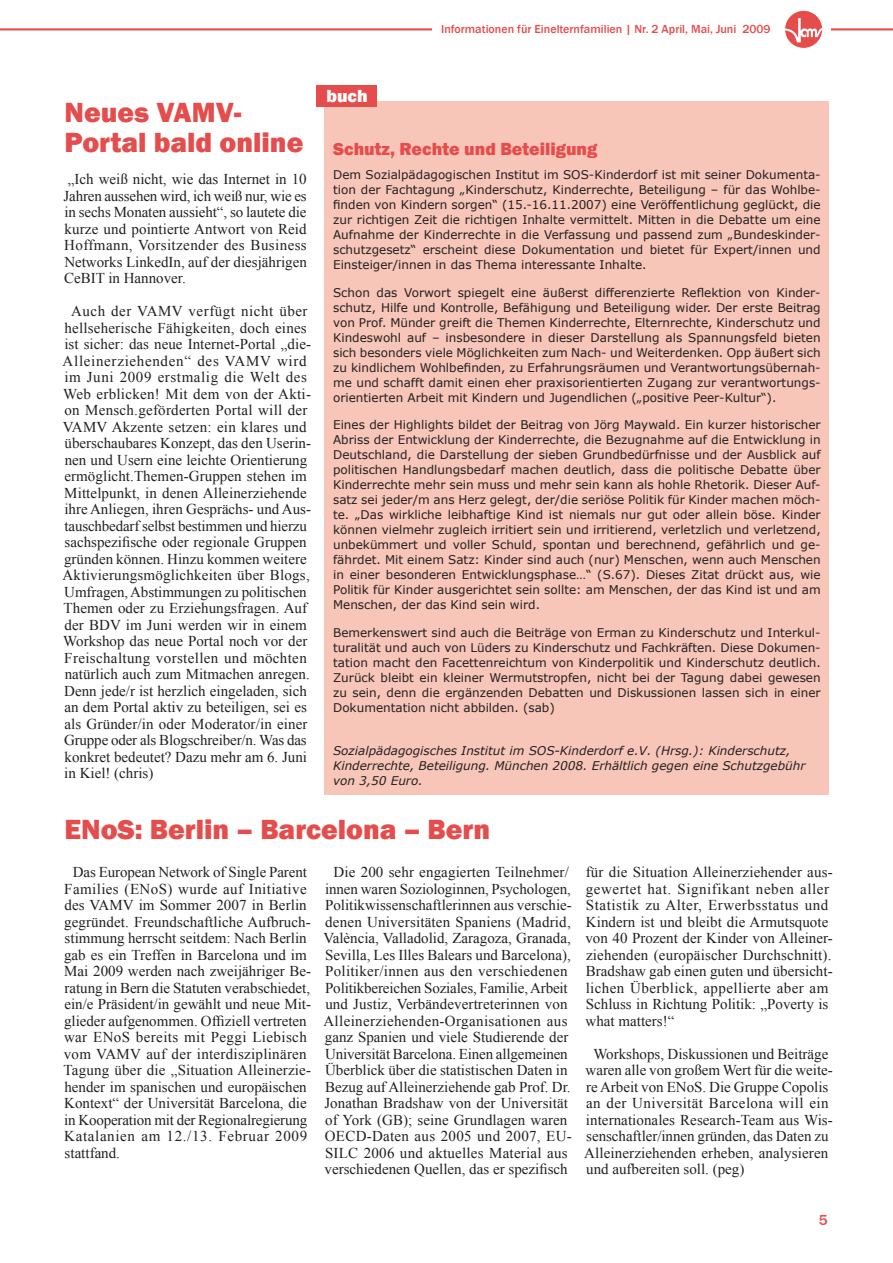
<style>
.page{position:relative;width:893px;height:1263px;background:#fff}
.page>*{position:absolute;margin:0;border:0;box-sizing:border-box;transform-origin:0 0}
.t1{font:800 28.5px/30px "Franklin Gothic";color:#e54d4d}
.t2{font:800 18px "Franklin Gothic";color:#e54d4d}
.t3{font:800 18px "Franklin Gothic";color:#fff}
.t4{font:15px/16.5px "Times New Roman";color:#231f20}
.t5{font:500 15px "Franklin Gothic";color:#e54d4d}
.t6{font:12px/15px "Verdana";color:#231f20;text-align:justify}
.t7{font:italic 12px/15px "Verdana";color:#231f20}
.t8{font:500 12px "Franklin Gothic";color:#e54d4d}
</style>
<div class="page">
<hr style="left:0;top:28px;width:893px;height:2px;background:#e54d4d">
<div style="left:433px;top:16px;width:353px;height:25px;background:#fff"></div>
<div style="left:784px;top:10px;width:46px;height:39px;background:#fff"></div>
<div style="left:785px;top:10px;width:38px;height:38px;background:#e54d4d;border-radius:50%"></div>
<svg style="left:786px;top:18px;width:35px;height:24px"></svg>
<div style="left:784px;top:10px;width:39px;height:38px;border:1px solid #fff;border-radius:50%"></div>
<div style="left:325px;top:102px;width:504px;height:693px;background:#f7c6b9"></div>
<div style="left:316px;top:85px;width:60px;height:21px;background:#e54d4d"></div>
<p class="t8" style="left:441px;top:22px;width:331px">Informationen für Einelternfamilien | Nr. 2 April, Mai, Juni 2009</p>
<h1 class="t1" style="left:64px;top:97px;width:240px">Neues VAMV-<br>Portal bald online</h1>
<p class="t4" style="left:64px;top:171px;width:245px;text-align:justify">„Ich weiß nicht, wie das Internet in 10<br>Jahren aussehen wird, ich weiß nur, wie es in sechs Monaten aussieht“, so lautete die kurze und pointierte Antwort von Reid Hoffmann, Vorsitzender des Business Networks LinkedIn, auf der diesjährigen CeBIT in Hannover.</p>
<p class="t4" style="left:63px;top:303px;width:250px;text-indent:9px">Auch der VAMV verfügt nicht über hellseherische Fähigkeiten, doch eines ist sicher: das neue Internet-Portal „die-Alleinerziehenden“ des VAMV wird im Juni 2009 erstmalig die Welt des Web erblicken! Mit dem von der Akti&shy;on Mensch.geförderten Portal will der VAMV Akzente setzen: ein klares und überschaubares Konzept, das den Userin&shy;nen und Usern eine leichte Orientierung ermöglicht.Themen-Gruppen stehen im Mittelpunkt, in denen Alleinerziehende ihre Anliegen, ihren Gesprächs- und Aus&shy;tauschbedarf selbst bestimmen und hierzu sachspezifische oder regionale Gruppen gründen können. Hinzu kommen weitere Aktivierungsmöglichkeiten über Blogs, Umfragen, Abstimmungen zu politischen Themen oder zu Erziehungsfragen. Auf der BDV im Juni werden wir in einem Workshop das neue Portal noch vor der Freischaltung vorstellen und möchten natürlich auch zum Mitmachen anregen.<br>Denn jede/r ist herzlich eingeladen, sich an dem Portal aktiv zu beteiligen, sei es als Gründer/in oder Moderator/in einer Gruppe oder als Blogschreiber/n. Was das konkret bedeutet? Dazu mehr am 6. Juni in Kiel! (chris)</p>
<p class="t3" style="left:326px;top:84px;width:43px">buch</p>
<p class="t2" style="left:333px;top:138px;width:266px">Schutz, Rechte und Beteiligung</p>
<p class="t6" style="left:333px;top:166px;width:489px">Dem Sozialpädagogischen Institut im SOS-Kinderdorf ist mit seiner Dokumenta&shy;tion der Fachtagung „Kinderschutz, Kinderrechte, Beteiligung – für das Wohlbe&shy;finden von Kindern sorgen“ (15.-16.11.2007) eine Veröffentlichung geglückt, die zur richtigen Zeit die richtigen Inhalte vermittelt. Mitten in die Debatte um eine Aufnahme der Kinderrechte in die Verfassung und passend zum „Bundeskinder&shy;schutzgesetz“ erscheint diese Dokumentation und bietet für Expert/innen und Einsteiger/innen in das Thema interessante Inhalte.</p>
<p class="t6" style="left:333px;top:284px;width:489px">Schon das Vorwort spiegelt eine äußerst differenzierte Reflektion von Kinder&shy;schutz, Hilfe und Kontrolle, Befähigung und Beteiligung wider. Der erste Beitrag von Prof. Münder greift die Themen Kinderrechte, Elternrechte, Kinderschutz und Kindeswohl auf – insbesondere in dieser Darstellung als Spannungsfeld bieten sich besonders viele Möglichkeiten zum Nach- und Weiterdenken. Opp äußert sich zu kindlichem Wohlbefinden, zu Erfahrungsräumen und Verantwortungsübernah&shy;me und schafft damit einen eher praxisorientierten Zugang zur verantwortungs&shy;orientierten Arbeit mit Kindern und Jugendlichen („positive Peer-Kultur“).</p>
<p class="t6" style="left:333px;top:417px;width:489px">Eines der Highlights bildet der Beitrag von Jörg Maywald. Ein kurzer historischer Abriss der Entwicklung der Kinderrechte, die Bezugnahme auf die Entwicklung in Deutschland, die Darstellung der sieben Grundbedürfnisse und der Ausblick auf politischen Handlungsbedarf machen deutlich, dass die politische Debatte über Kinderrechte mehr sein muss und mehr sein kann als hohle Rhetorik. Dieser Auf&shy;satz sei jeder/m ans Herz gelegt, der/die seriöse Politik für Kinder machen möch&shy;te. „Das wirkliche leibhaftige Kind ist niemals nur gut oder allein böse. Kinder können vielmehr zugleich irritiert sein und irritierend, verletzlich und verletzend, unbekümmert und voller Schuld, spontan und berechnend, gefährlich und ge&shy;fährdet. Mit einem Satz: Kinder sind auch (nur) Menschen, wenn auch Menschen in einer besonderen Entwicklungsphase…“ (S.67). Dieses Zitat drückt aus, wie Politik für Kinder ausgerichtet sein sollte: am Menschen, der das Kind ist und am Menschen, der das Kind sein wird.</p>
<p class="t6" style="left:333px;top:625px;width:489px">Bemerkenswert sind auch die Beiträge von Erman zu Kinderschutz und Interkul&shy;turalität und auch von Lüders zu Kinderschutz und Fachkräften. Diese Dokumen&shy;tation macht den Facettenreichtum von Kinderpolitik und Kinderschutz deutlich.<br>Zurück bleibt ein kleiner Wermutstropfen, nicht bei der Tagung dabei gewesen zu sein, denn die ergänzenden Debatten und Diskussionen lassen sich in einer Dokumentation nicht abbilden. (sab)</p>
<p class="t7" style="left:333px;top:742px;width:474px">Sozialpädagogisches Institut im SOS-Kinderdorf e.V. (Hrsg.): Kinderschutz,<br>Kinderrechte, Beteiligung. München 2008. Erhältlich gegen eine Schutzgebühr von 3,50 Euro.</p>
<h1 class="t1" style="left:64px;top:814px;width:427px">ENoS: Berlin – Barcelona – Bern</h1>
<p class="t4" style="left:323px;top:864px;width:250px;text-align:center">Die 200 sehr engagierten Teilnehmer/ innen waren Soziologinnen, Psychologen, Politikwissenschaftlerinnen aus verschie&shy;denen Universitäten Spaniens (Madrid, València, Valladolid, Zaragoza, Granada, Sevilla, Les Illes Balears und Barcelona), Politiker/innen aus den verschiedenen Politikbereichen Soziales, Familie, Arbeit und Justiz, Verbändevertreterinnen von Alleinerziehenden-Organisationen aus ganz Spanien und viele Studierende der Universität Barcelona. Einen allgemeinen Überblick über die statistischen Daten in Bezug auf Alleinerziehende gab Prof. Dr.<br>Jonathan Bradshaw von der Universität of York (GB); seine Grundlagen waren OECD-Daten aus 2005 und 2007, EU-SILC 2006 und aktuelles Material aus verschiedenen Quellen, das er spezifisch</p>
<p class="t4" style="left:64px;top:864px;width:249px;text-indent:9px">Das European Network of Single Parent Families (ENoS) wurde auf Initiative des VAMV im Sommer 2007 in Berlin gegründet. Freundschaftliche Aufbruch&shy;stimmung herrscht seitdem: Nach Berlin gab es ein Treffen in Barcelona und im Mai 2009 werden nach zweijähriger Be&shy;ratung in Bern die Statuten verabschiedet, ein/e Präsident/in gewählt und neue Mit&shy;glieder aufgenommen. Offiziell vertreten war ENoS bereits mit Peggi Liebisch vom VAMV auf der interdisziplinären Tagung über die „Situation Alleinerzie&shy;hender im spanischen und europäischen Kontext“ der Universität Barcelona, die in Kooperation mit der Regionalregierung Katalanien am 12./13. Februar 2009 stattfand.</p>
<p class="t4" style="left:585px;top:864px;width:249px">für die Situation Alleinerziehender aus&shy;gewertet hat. Signifikant neben aller Statistik zu Alter, Erwerbsstatus und Kindern ist und bleibt die Armutsquote von 40 Prozent der Kinder von Alleiner&shy;ziehenden (europäischer Durchschnitt).<br>Bradshaw gab einen guten und übersicht&shy;lichen Überblick, appellierte aber am Schluss in Richtung Politik: „Poverty is what matters!“</p>
<p class="t4" style="left:584px;top:1045px;width:250px;text-indent:9px">Workshops, Diskussionen und Beiträge waren alle von großem Wert für die weite&shy;re Arbeit von ENoS. Die Gruppe Copolis an der Universität Barcelona will ein internationales Research-Team aus Wis&shy;senschaftler/innen gründen, das Daten zu Alleinerziehenden erheben, analysieren und aufbereiten soll. (peg)</p>
<p class="t5" style="left:819px;top:1210px;width:10px">5</p>
</div>
